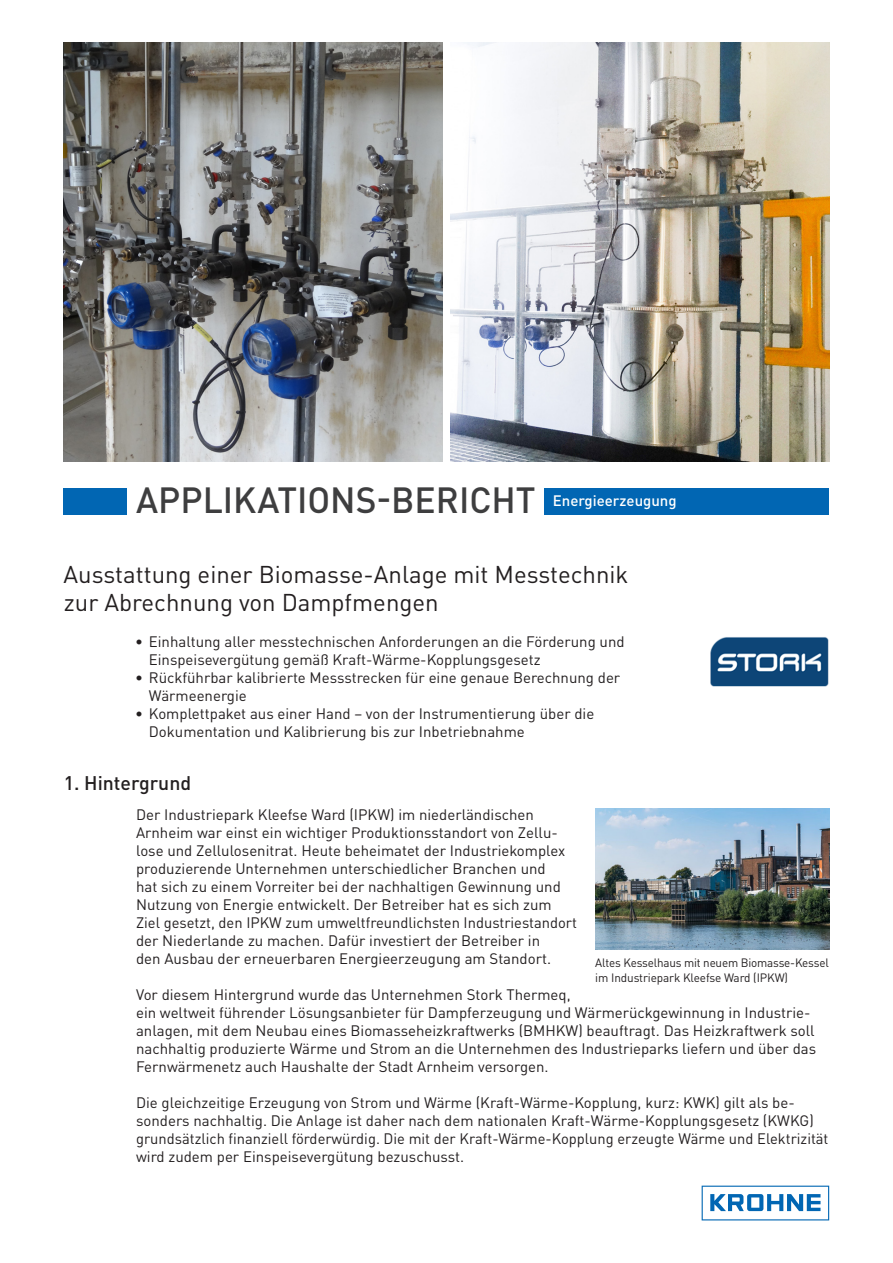
<style>
.page{position:relative;width:893px;height:1263px;background:#fff}
.page>*{position:absolute;margin:0;border:0;box-sizing:border-box;transform-origin:0 0}
.t1{font:500 36px "DIN Pro";color:#3e3e3f}
.Headline_16pt_19pt{font:24px/28.5px "DIN Pro";color:#231f20}
.Subheadline{font:500 19.5px "DIN Pro";color:#231f20}
.Copy_10pt_12pt{font:15px/18px "DIN Pro";color:#231f20}
.Industry_notetificat{font:500 15px "DIN Pro";color:#fff}
.BU_8pt_10pt{font:12px/15px "DIN Pro";letter-spacing:-.015em;color:#231f20}
</style>
<div class="page">
<img style="left:451px;top:43px;width:378px;height:418px">
<div style="left:64px;top:488px;width:765px;height:26px;background:#0166b3"></div>
<div style="left:128px;top:487px;width:416px;height:34px;background:#fff"></div>
<img style="left:595px;top:809px;width:234px;height:140px">
<svg style="left:702px;top:1185px;width:127px;height:35px"></svg>
<img style="left:710px;top:637px;width:119px;height:50px">
<img style="left:64px;top:43px;width:378px;height:418px">
<p class="t1" style="left:136px;top:471px;width:401px">APPLIKATIONS-BERICHT</p>
<p class="Industry_notetificat" style="left:553px;top:489px;width:125px">Energieerzeugung</p>
<p class="Headline_16pt_19pt" style="left:64px;top:557px;width:566px">Ausstattung einer Biomasse-Anlage mit Messtechnik zur Abrechnung von Dampfmengen</p>
<p class="Copy_10pt_12pt" style="left:149px;top:631px;width:477px;text-indent:-14px">• Einhaltung aller messtechnischen Anforderungen an die Förderung und<br>Einspeisevergütung gemäß Kraft-Wärme-Kopplungsgesetz</p>
<p class="Copy_10pt_12pt" style="left:149px;top:667px;width:473px;text-indent:-14px">• Rückführbar kalibrierte Messstrecken für eine genaue Berechnung der<br>Wärmeenergie</p>
<p class="Copy_10pt_12pt" style="left:149px;top:703px;width:447px;text-indent:-14px">• Komplettpaket aus einer Hand – von der Instrumentierung über die<br>Dokumentation und Kalibrierung bis zur Inbetriebnahme</p>
<p class="Subheadline" style="left:64px;top:767px;width:129px">1. Hintergrund</p>
<p class="Copy_10pt_12pt" style="left:136px;top:804px;width:442px">Der Industriepark Kleefse Ward (IPKW) im niederländischen Arnheim war einst ein wichtiger Produktionsstandort von Zellu&shy;lose und Zellulosenitrat. Heute beheimatet der Industriekomplex produzierende Unternehmen unterschiedlicher Branchen und<br>hat sich zu einem Vorreiter bei der nachhaltigen Gewinnung und Nutzung von Energie entwickelt. Der Betreiber hat es sich zum Ziel gesetzt, den IPKW zum umweltfreundlichsten Industriestandort der Niederlande zu machen. Dafür investiert der Betreiber in<br>den Ausbau der erneuerbaren Energieerzeugung am Standort.</p>
<p class="Copy_10pt_12pt" style="left:136px;top:984px;width:682px">Vor diesem Hintergrund wurde das Unternehmen Stork Thermeq,<br>ein weltweit führender Lösungsanbieter für Dampferzeugung und Wärmerückgewinnung in Industrie&shy;anlagen, mit dem Neubau eines Biomasseheizkraftwerks (BMHKW) beauftragt. Das Heizkraftwerk soll nachhaltig produzierte Wärme und Strom an die Unternehmen des Industrieparks liefern und über das Fernwärmenetz auch Haushalte der Stadt Arnheim versorgen.</p>
<p class="Copy_10pt_12pt" style="left:136px;top:1092px;width:694px">Die gleichzeitige Erzeugung von Strom und Wärme (Kraft-Wärme-Kopplung, kurz: KWK) gilt als be&shy;sonders nachhaltig. Die Anlage ist daher nach dem nationalen Kraft-Wärme-Kopplungsgesetz (KWKG) grundsätzlich finanziell förderwürdig. Die mit der Kraft-Wärme-Kopplung erzeugte Wärme und Elektrizität wird zudem per Einspeisevergütung bezuschusst.</p>
<p class="BU_8pt_10pt" style="left:595px;top:954px;width:235px">Altes Kesselhaus mit neuem Biomasse-Kessel im Industriepark Kleefse Ward (IPKW)</p>
</div>
